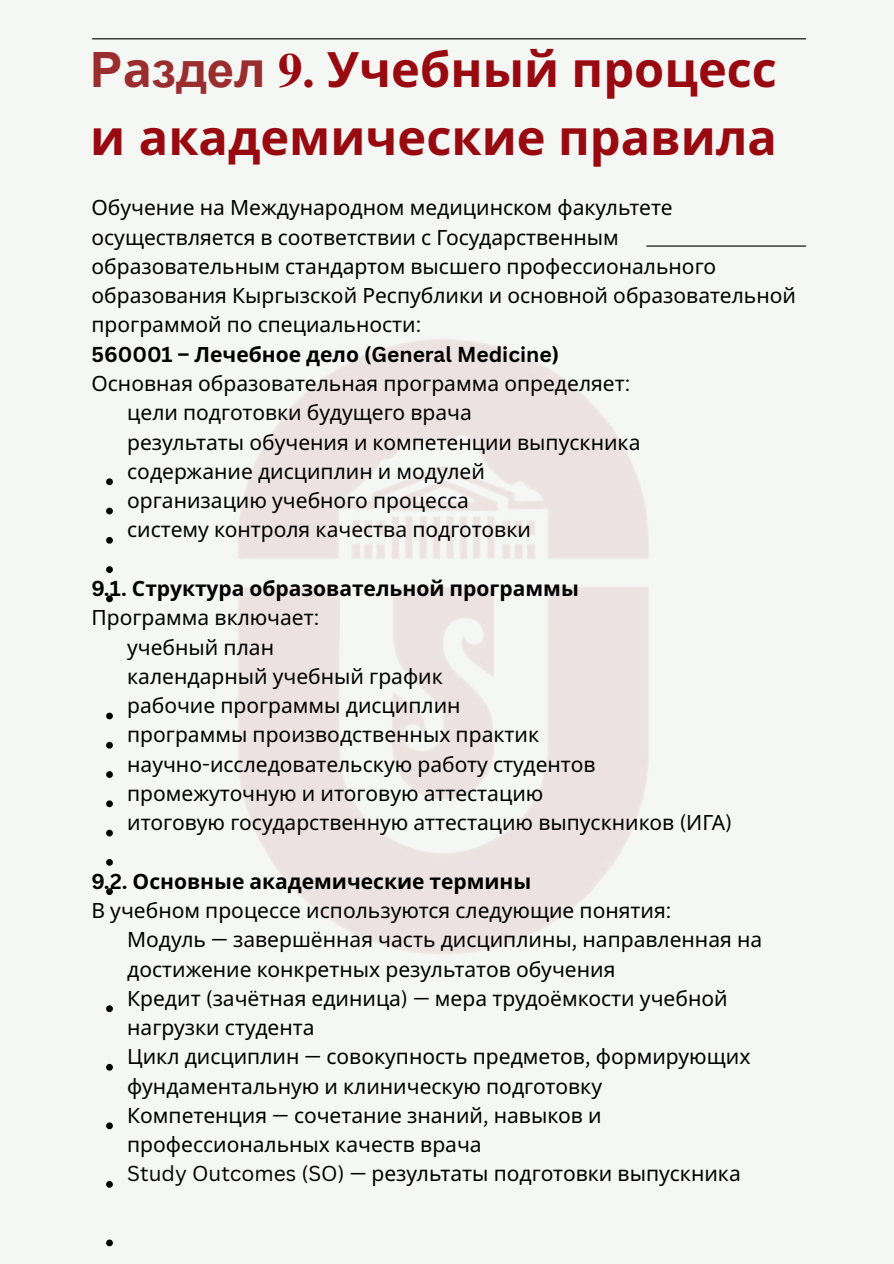
<style>
.page{position:relative;width:894px;height:1264px;background:#fff}
.page>*{position:absolute;margin:0;border:0;box-sizing:border-box;transform-origin:0 0}
.t1{font:700 48.75px/68.2px "Noto Sans";color:#980a10}
.t2{font:21px/29.2px "Noto Sans";color:#000}
.t3{font:700 21px "Noto Sans";color:#000}
.t4{font:700 21px "Canva Sans";color:#000}
.s1{font-family:"Arial";color:#9a2d2e}
.s2{color:#9a2d2e}
.s3{font-family:"Te X Gyre Termes"}
.s4{font-family:"Canva Sans"}
.s5{font-family:"Noto Sans"}
</style>
<div class="page">
<div style="left:0;top:0;width:893px;height:1263px;background:#f5f7f5"></div>
<hr style="left:646px;top:245px;width:159px;height:2px;background:#000">
<hr style="left:92px;top:38px;width:713px;height:1px;background:#000">
<img style="left:107px;top:339px;width:542px;height:674px">
<svg style="left:106px;top:478px;width:7px;height:7px"></svg>
<svg style="left:106px;top:507px;width:7px;height:7px"></svg>
<svg style="left:106px;top:537px;width:7px;height:6px"></svg>
<svg style="left:106px;top:566px;width:7px;height:7px"></svg>
<svg style="left:106px;top:595px;width:7px;height:7px"></svg>
<svg style="left:106px;top:712px;width:7px;height:7px"></svg>
<svg style="left:106px;top:742px;width:7px;height:6px"></svg>
<svg style="left:106px;top:771px;width:7px;height:7px"></svg>
<svg style="left:106px;top:800px;width:7px;height:7px"></svg>
<svg style="left:106px;top:829px;width:7px;height:7px"></svg>
<svg style="left:106px;top:859px;width:7px;height:6px"></svg>
<svg style="left:106px;top:888px;width:7px;height:7px"></svg>
<svg style="left:106px;top:1005px;width:7px;height:7px"></svg>
<svg style="left:106px;top:1063px;width:7px;height:7px"></svg>
<svg style="left:106px;top:1122px;width:7px;height:7px"></svg>
<svg style="left:106px;top:1181px;width:7px;height:6px"></svg>
<svg style="left:106px;top:1239px;width:7px;height:7px"></svg>
<h1 class="t1" style="left:90px;top:36px;width:688px"><span class="s1">Р</span><span class="s2">а</span><span class="s1">зде</span><span class="s2">л</span> <span class="s3">9.</span> Учебный процесс и академические правила</h1>
<p class="t2" style="left:91px;top:194px;width:706px">Обучение на Международном медицинском факультете осуществляется в соответствии с Государственным образовательным стандартом высшего профессионального образования Кыргызской Республики и основной образовательной программой по специальности<span class="s4">:</span></p>
<p class="t4" style="left:91px;top:341px;width:469px">560001 – <span class="s5">Лечебное дело</span> (General Medicine)</p>
<p class="t2" style="left:127px;top:369px;width:514px;text-indent:-36px">Основная образовательная программа определяет<span class="s4">: </span>цели подготовки будущего врача<br>результаты обучения и компетенции выпускника содержание дисциплин и модулей<br>организацию учебного процесса<br>систему контроля качества подготовки</p>
<p class="t3" style="left:91px;top:573px;width:489px"><span class="s4">9.1.</span> Структура образовательной программы</p>
<p class="t2" style="left:91px;top:603px;width:229px">Программа включает<span class="s4">:</span></p>
<p class="t2" style="left:127px;top:632px;width:148px">учебный план</p>
<p class="t2" style="left:127px;top:662px;width:317px">календарный учебный график</p>
<p class="t2" style="left:127px;top:691px;width:335px">рабочие программы дисциплин</p>
<p class="t2" style="left:127px;top:720px;width:413px">программы производственных практик</p>
<p class="t2" style="left:127px;top:749px;width:469px">научно<span class="s4">-</span>исследовательскую работу студентов</p>
<p class="t2" style="left:127px;top:779px;width:417px">промежуточную и итоговую аттестацию</p>
<p class="t2" style="left:127px;top:808px;width:606px">итоговую государственную аттестацию выпускников <span class="s4">(</span>ИГА<span class="s4">)</span></p>
<p class="t3" style="left:91px;top:866px;width:441px"><span class="s4">9.2.</span> Основные академические термины</p>
<p class="t2" style="left:91px;top:896px;width:581px">В учебном процессе используются следующие понятия<span class="s4">:</span></p>
<p class="t2" style="left:127px;top:925px;width:636px">Модуль <span class="s4">—</span> завершённая часть дисциплины<span class="s4">,</span> направленная на</p>
<p class="t2" style="left:127px;top:954px;width:489px">достижение конкретных результатов обучения</p>
<p class="t2" style="left:127px;top:984px;width:601px">Кредит <span class="s4">(</span>зачётная единица<span class="s4">) —</span> мера трудоёмкости учебной</p>
<p class="t2" style="left:127px;top:1013px;width:189px">нагрузки студента</p>
<p class="t2" style="left:127px;top:1042px;width:624px">Цикл дисциплин <span class="s4">—</span> совокупность предметов<span class="s4">,</span> формирующих</p>
<p class="t2" style="left:127px;top:1071px;width:476px">фундаментальную и клиническую подготовку</p>
<p class="t2" style="left:127px;top:1101px;width:475px">Компетенция <span class="s4">—</span> сочетание знаний<span class="s4">,</span> навыков и</p>
<p class="t2" style="left:127px;top:1130px;width:356px">профессиональных качеств врача</p>
<p class="t2" style="left:127px;top:1159px;width:615px"><span class="s4">Study Outcomes (SO) —</span> результаты подготовки выпускника</p>
</div>
